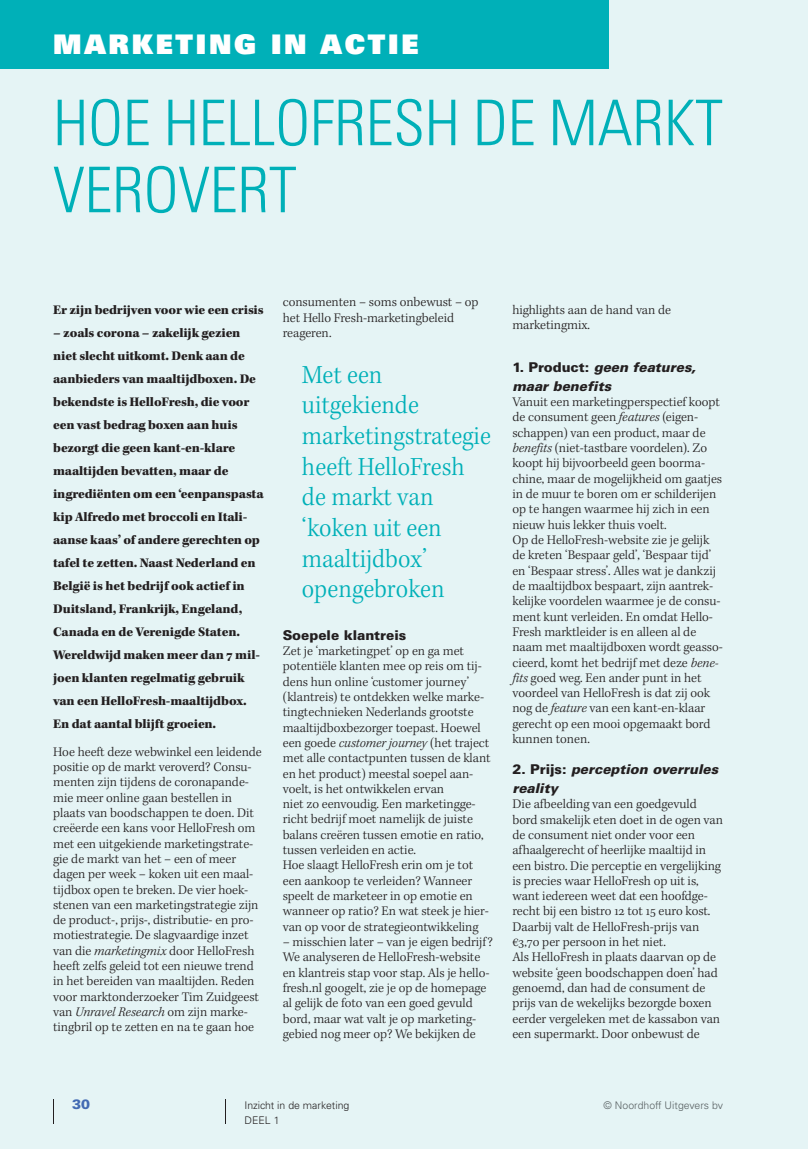
<style>
.page{position:relative;width:808px;height:1149px;background:#fff}
.page>*{position:absolute;margin:0;border:0;box-sizing:border-box;transform-origin:0 0}
.t1{font:300 condensed 63px/66.9px "Univers LT Std";letter-spacing:-.005em;color:#00b0b8}
.t2{font:27px/30.6px "Kepler Std Light Scn";color:#00b0b8}
.t3{font:27px "Univers LT Std X Black";letter-spacing:.1em;color:#fff}
.t4{font:300 13.5px/15.3px "Kepler Std";letter-spacing:-.005em;color:#231f20}
.t5{font:900 13.5px/23px "Kepler Std";letter-spacing:-.01em;color:#231f20}
.t6{font:italic 900 13.5px/19.2px "Univers LT Std";letter-spacing:-.005em;color:#231f20}
.t7{font:900 13.5px "Univers LT Std";letter-spacing:-.005em;color:#231f20}
.t8{font:900 13.5px "Univers LT Std";color:#426ab3}
.t9{font:300 10.5px "Univers LT Std";color:#231f20}
.t10{font:300 10.5px "Univers LT Std";color:#586062}
.s1{font-style:italic}
.s2{font-style:normal}
</style>
<div class="page">
<div style="left:0;top:0;width:808px;height:1148px;background:#e5f4f5"></div>
<svg style="left:53px;top:1099px;width:1px;height:24px"></svg>
<svg style="left:225px;top:1099px;width:1px;height:24px"></svg>
<div style="left:0;top:0;width:608px;height:69px;background:#00b0b8"></div>
<h2 class="t3" style="left:53px;top:33px;width:367px">MARKETING IN ACTIE</h2>
<h1 class="t1" style="left:53px;top:93px;width:671px">HOE HELLOFRESH DE MARKT<br>VEROVERT</h1>
<p class="t5" style="left:53px;top:299px;width:212px">Er zijn bedrijven voor wie een crisis</p>
<p class="t5" style="left:53px;top:322px;width:212px">– zoals corona – zakelijk gezien niet slecht uitkomt. Denk aan de aanbieders van maaltijdboxen. De bekendste is HelloFresh, die voor een vast bedrag boxen aan huis bezorgt die geen kant-en-klare maaltijden bevatten, maar de ingrediënten om een ‘eenpanspasta kip Alfredo met broccoli en Itali&shy;aanse kaas’ of andere gerechten op tafel te zetten. Naast Nederland en<br>België is het bedrijf ook actief in<br>Duitsland, Frankrijk, Engeland,<br>Canada en de Verenigde Staten.<br>Wereldwijd maken meer dan 7 mil&shy;joen klanten regelmatig gebruik van een HelloFresh-maaltijdbox.<br>En dat aantal blijft groeien.</p>
<p class="t4" style="left:53px;top:744px;width:210px">Hoe heeft deze webwinkel een leidende positie op de markt veroverd? Consu&shy;menten zijn tijdens de coronapande&shy;mie meer online gaan bestellen in plaats van boodschappen te doen. Dit creëerde een kans voor HelloFresh om met een uitgekiende marketingstrate&shy;gie de markt van het – een of meer dagen per week – koken uit een maal&shy;tijdbox open te breken. De vier hoek&shy;stenen van een marketingstrategie zijn de product-, prijs-, distributie- en pro&shy;motiestrategie. De slagvaardige inzet van die <span class="s1">marketingmix</span> door HelloFresh heeft zelfs geleid tot een nieuwe trend in het bereiden van maaltijden. Reden voor marktonderzoeker Tim Zuidgeest van <span class="s1">Unravel Research</span> om zijn marke&shy;tingbril op te zetten en na te gaan hoe</p>
<p class="t4" style="left:283px;top:295px;width:197px">consumenten – soms onbewust – op het Hello Fresh-marketingbeleid reageren.</p>
<h2 class="t2" style="left:302px;top:361px;width:191px">Met een uitgekiende marketingstrategie heeft HelloFresh de markt van ‘koken uit een maaltijdbox’ opengebroken</h2>
<p class="t7" style="left:283px;top:629px;width:125px">Soepele klantreis</p>
<p class="t4" style="left:283px;top:643px;width:209px">Zet je ‘marketingpet’ op en ga met potentiële klanten mee op reis om tij&shy;dens hun online ‘customer journey’ (klantreis) te ontdekken welke marke&shy;tingtechnieken Nederlands grootste maaltijdboxbezorger toepast. Hoewel een goede <span class="s1">customer journey</span> (het traject met alle contactpunten tussen de klant en het product) meestal soepel aan&shy;voelt, is het ontwikkelen ervan<br>niet zo eenvoudig. Een marketingge&shy;richt bedrijf moet namelijk de juiste balans creëren tussen emotie en ratio, tussen verleiden en actie.<br>Hoe slaagt HelloFresh erin om je tot een aankoop te verleiden? Wanneer speelt de marketeer in op emotie en wanneer op ratio? En wat steek je hier&shy;van op voor de strategieontwikkeling</p>
<p class="t4" style="left:283px;top:934px;width:212px">– misschien later – van je eigen bedrijf?<br>We analyseren de HelloFresh-website en klantreis stap voor stap. Als je hello&shy;fresh.nl googelt, zie je op de homepage al gelijk de foto van een goed gevuld bord, maar wat valt je op marketing&shy;gebied nog meer op? We bekijken de</p>
<p class="t4" style="left:512px;top:303px;width:160px">highlights aan de hand van de marketingmix.</p>
<p class="t6" style="left:512px;top:357px;width:185px"><span class="s2">1. Product:</span> geen features, maar benefits</p>
<p class="t4" style="left:512px;top:395px;width:212px">Vanuit een marketingperspectief koopt de consument geen <span class="s1">features</span> (eigen&shy;schappen) van een product, maar de <span class="s1">benefits</span> (niet-tastbare voordelen). Zo koopt hij bijvoorbeeld geen boorma&shy;chine, maar de mogelijkheid om gaatjes in de muur te boren om er schilderijen op te hangen waarmee hij zich in een nieuw huis lekker thuis voelt.<br>Op de HelloFresh-website zie je gelijk de kreten ‘Bespaar geld’, ‘Bespaar tijd’ en ‘Bespaar stress’. Alles wat je dankzij de maaltijdbox bespaart, zijn aantrek&shy;kelijke voordelen waarmee je de consu&shy;ment kunt verleiden. En omdat Hello-Fresh marktleider is en alleen al de naam met maaltijdboxen wordt geasso&shy;cieerd, komt het bedrijf met deze <span class="s1">bene&shy;fits</span> goed weg. Een ander punt in het voordeel van HelloFresh is dat zij ook nog de <span class="s1">feature</span> van een kant-en-klaar gerecht op een mooi opgemaakt bord kunnen tonen.</p>
<p class="t6" style="left:512px;top:759px;width:207px"><span class="s2">2. Prijs:</span> perception overrules reality</p>
<p class="t4" style="left:512px;top:797px;width:212px">Die afbeelding van een goedgevuld bord smakelijk eten doet in de ogen van de consument niet onder voor een afhaalgerecht of heerlijke maaltijd in een bistro. Die perceptie en vergelijking is precies waar HelloFresh op uit is, want iedereen weet dat een hoofdge&shy;recht bij een bistro 12 tot 15 euro kost.<br>Daarbij valt de HelloFresh-prijs van €3,70 per persoon in het niet.<br>Als HelloFresh in plaats daarvan op de website ‘geen boodschappen doen’ had genoemd, dan had de consument de prijs van de wekelijks bezorgde boxen eerder vergeleken met de kassabon van een supermarkt. Door onbewust de</p>
<p class="t8" style="left:72px;top:1097px;width:20px">30</p>
<p class="t9" style="left:244px;top:1100px;width:106px">Inzicht in de marketing</p>
<p class="t10" style="left:604px;top:1100px;width:121px">© Noordhoff Uitgevers bv</p>
<p class="t9" style="left:244px;top:1115px;width:37px">DEEL 1</p>
</div>
